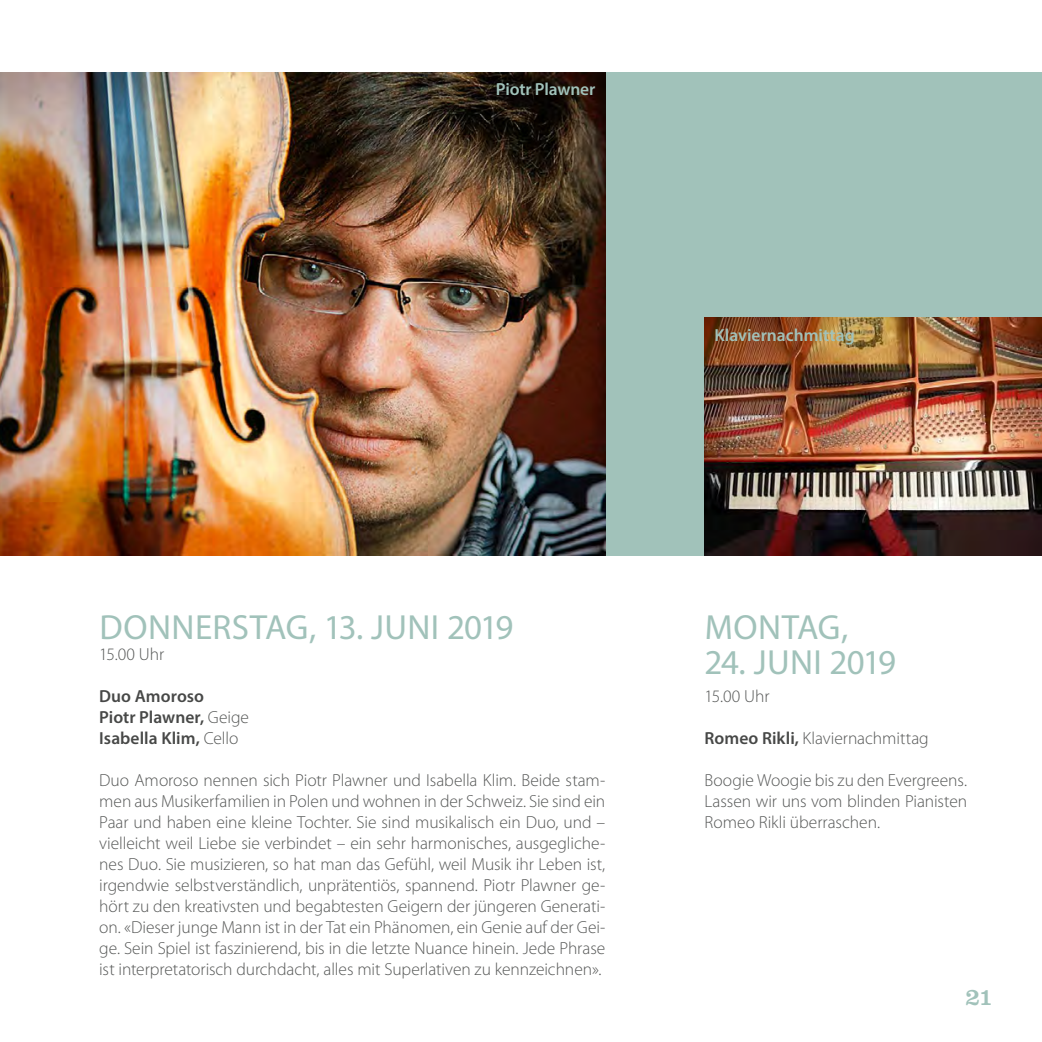
<style>
.page{position:relative;width:1042px;height:1042px;background:#fff}
.page>*{position:absolute;margin:0;border:0;box-sizing:border-box;transform-origin:0 0}
.t1{font:35px "Myriad Pro";letter-spacing:.01em;color:#a1c2ba}
.t2{font:35px "Myriad Pro";letter-spacing:-.02em;color:#a1c2ba}
.t3{font:24.5px "Clarendon";color:#a1c2ba}
.t4{font:300 17.5px/21px "Myriad Pro";letter-spacing:-.005em;color:#555756;text-align:justify}
.t5{font:600 17.5px/21px "Myriad Pro";color:#474847}
.t6{font:600 17.5px "Myriad Pro";color:#a1c2ba}
.s1{font-weight:300;color:#555756}
.s2{font-weight:600;color:#474847}
</style>
<div class="page">
<div style="left:0;top:72px;width:1042px;height:483px;background:#a1c2ba"></div>
<img style="left:0;top:72px;width:605px;height:483px">
<img style="left:704px;top:317px;width:338px;height:238px">
<p class="t6" style="left:496px;top:78px;width:101px">Piotr Plawner</p>
<p class="t6" style="left:714px;top:324px;width:142px">Klaviernachmittag</p>
<h1 class="t1" style="left:100px;top:606px;width:415px">DONNERSTAG, 13. JUNI 2019</h1>
<p class="t4" style="left:99px;top:644px;width:66px">15.00 Uhr</p>
<p class="t5" style="left:99px;top:685px;width:151px">Duo Amoroso<br>Piotr Plawner, <span class="s1">Geige<br></span>Isabella Klim, <span class="s1">Cello</span></p>
<p class="t4" style="left:99px;top:770px;width:508px">Duo Amoroso nennen sich Piotr Plawner und Isabella Klim. Beide stam&shy;men aus Musikerfamilien in Polen und wohnen in der Schweiz. Sie sind ein Paar und haben eine kleine Tochter. Sie sind musikalisch ein Duo, und – vielleicht weil Liebe sie verbindet – ein sehr harmonisches, ausgegliche&shy;nes Duo. Sie musizieren, so hat man das Gefühl, weil Musik ihr Leben ist, irgendwie selbstverständlich, unprätentiös, spannend. Piotr Plawner ge&shy;hört zu den kreativsten und begabtesten Geigern der jüngeren Generati&shy;on. «Dieser junge Mann ist in der Tat ein Phänomen, ein Genie auf der Gei&shy;ge. Sein Spiel ist faszinierend, bis in die letzte Nuance hinein. Jede Phrase ist interpretatorisch durchdacht, alles mit Superlativen zu kennzeichnen».</p>
<h1 class="t1" style="left:705px;top:606px;width:145px">MONTAG,</h1>
<h1 class="t2" style="left:704px;top:641px;width:193px">24. JUNI 2019</h1>
<p class="t4" style="left:704px;top:686px;width:66px">15.00 Uhr</p>
<p class="t4" style="left:704px;top:728px;width:226px"><span class="s2">Romeo Rikli,</span> Klaviernachmittag</p>
<p class="t4" style="left:704px;top:770px;width:264px">Boogie Woogie bis zu den Evergreens.<br>Lassen wir uns vom blinden Pianisten Romeo Rikli überraschen.</p>
<h2 class="t3" style="left:965px;top:983px;width:30px">21</h2>
</div>
